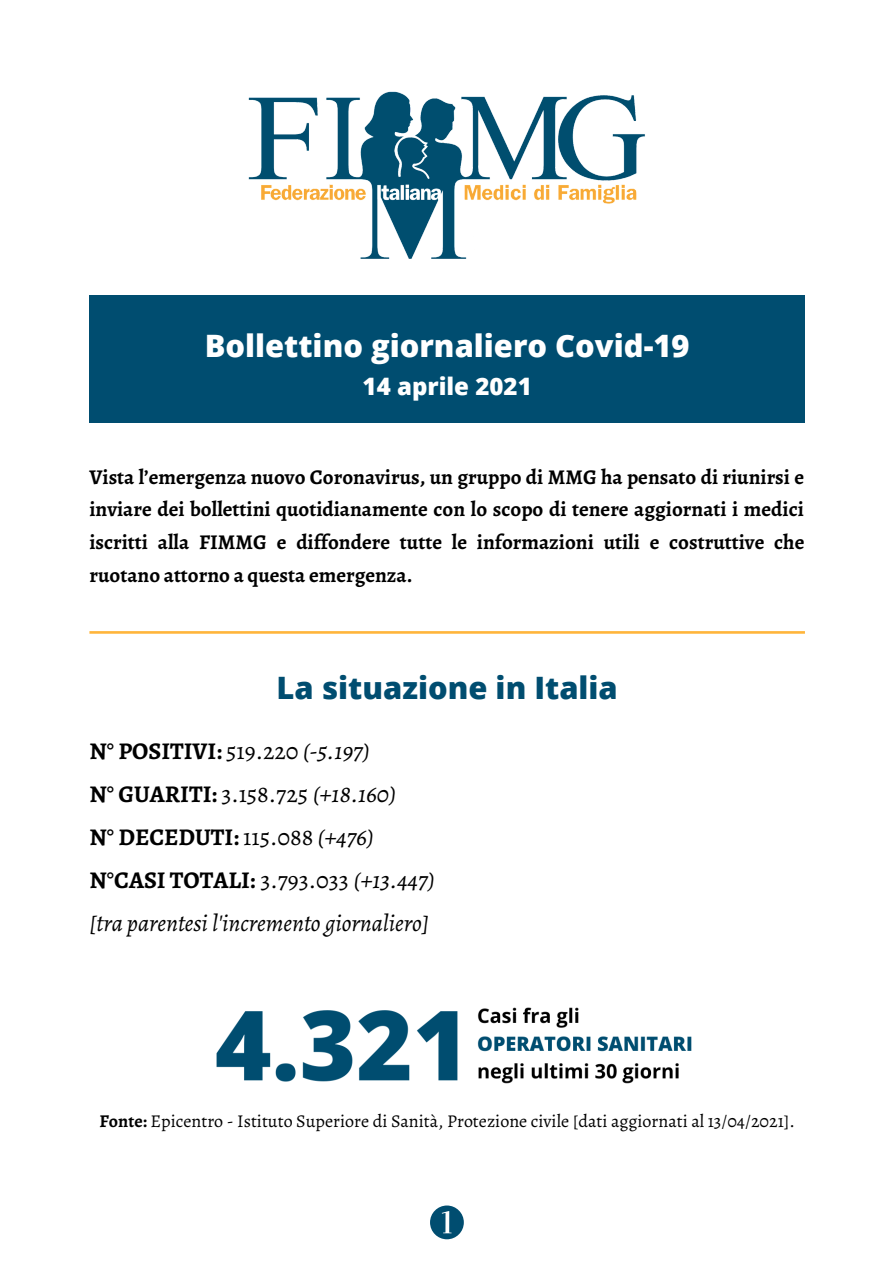
<style>
.page{position:relative;width:894px;height:1264px;background:#fff}
.page>*{position:absolute;margin:0;border:0;box-sizing:border-box;transform-origin:0 0}
.t1{font:800 30.9px "Open Sans";color:#fff}
.t2{font:800 30.9px "Open Sans";color:#004d70}
.t3{font:700 24px "Alegreya";color:#000}
.t4{font:italic 24px "Alegreya";color:#000}
.t5{font:800 24px "Open Sans";color:#fff}
.t6{font:700 21px/32.7px "Alegreya";color:#000;text-align:justify}
.t7{font:18px "Alegreya";color:#000}
.s1{font-weight:400}
.s2{font-weight:400;font-style:italic}
.s3{font-weight:700}
</style>
<div class="page">
<img style="left:248px;top:91px;width:397px;height:168px">
<svg style="left:89px;top:631px;width:715px;height:2px"></svg>
<div style="left:89px;top:295px;width:715px;height:127px;background:#004d70"></div>
<svg style="left:430px;top:1205px;width:33px;height:34px"></svg>
<img style="left:216px;top:1007px;width:476px;height:77px">
<p class="t1" style="left:204px;top:324px;width:486px">Bollettino giornaliero Covid-19</p>
<p class="t5" style="left:362px;top:369px;width:170px">14 aprile 2021</p>
<p class="t6" style="left:89px;top:460px;width:716px">Vista l’emergenza nuovo Coronavirus, un gruppo di MMG ha pensato di riunirsi e inviare dei bollettini quotidianamente con lo scopo di tenere aggiornati i medici iscritti alla FIMMG e diffondere tutte le informazioni utili e costruttive che ruotano attorno a questa emergenza.</p>
<p class="t2" style="left:276px;top:666px;width:342px">La situazione in Italia</p>
<p class="t3" style="left:89px;top:735px;width:282px">N° POSITIVI: <span class="s1">519.220</span> <span class="s2">(-5.197)</span></p>
<p class="t3" style="left:89px;top:777px;width:308px">N° GUARITI: <span class="s1">3.158.725</span> <span class="s2">(+18.160)</span></p>
<p class="t3" style="left:89px;top:820px;width:286px">N° DECEDUTI: <span class="s1">115.088</span> <span class="s2">(+476)</span></p>
<p class="t3" style="left:89px;top:863px;width:347px">N°CASI TOTALI: <span class="s1">3.793.033</span> <span class="s2">(+13.447)</span></p>
<p class="t4" style="left:89px;top:906px;width:341px">[tra parentesi l'incremento giornaliero]</p>
<p class="t7" style="left:99px;top:1108px;width:697px"><span class="s3">Fonte:</span> Epicentro - Istituto Superiore di Sanità, Protezione civile [dati aggiornati al 13/04/2021].</p>
</div>
